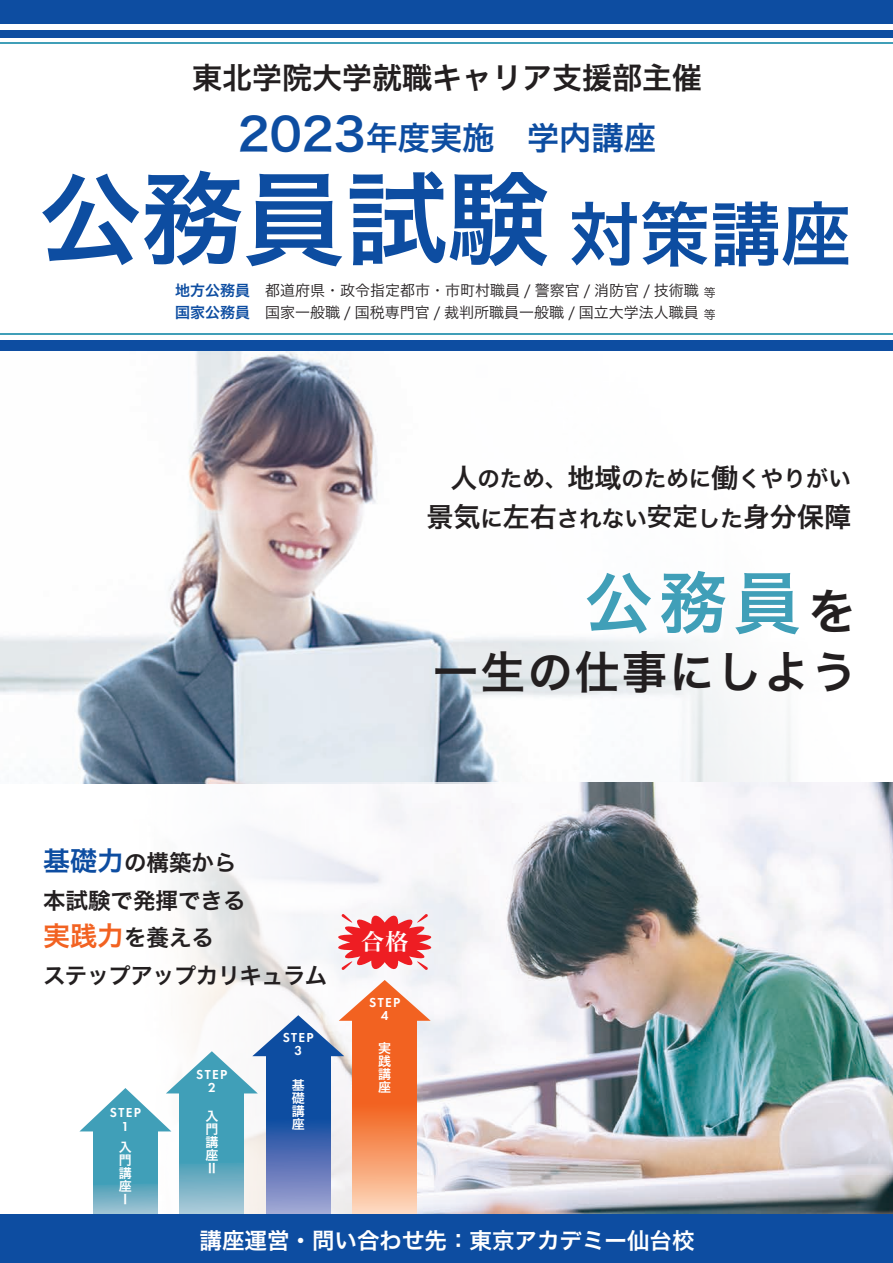
<style>
.page{position:relative;width:893px;height:1263px;background:#fff}
.page>*{position:absolute;margin:0;border:0;box-sizing:border-box;transform-origin:0 0}
.t1{font:101.85px "Hira Kaku Pro N W6";color:#0d4da1}
.t2{font:70.5px "Hira Kaku Pro N W6";color:#0d4da1}
.t3{font:67.5px "Hira Kaku Pro N W6";color:#409fb8}
.t4{font:45px "Hira Kaku Pro N W6";letter-spacing:.05em;color:#231f20}
.t5{font:32.25px "Hira Kaku Pro N W6";color:#0d4da1}
.t6{font:30px "Hira Kaku Pro N W6";color:#231f20}
.t7{font:27px "Hira Kaku Pro N W6";color:#231f20}
.t8{font:22.8px "Hira Min Pro N W6";color:#fff}
.t9{font:22.5px/37.5px "Hira Kaku Pro N W6";color:#231f20}
.t10{font:22.5px "Hira Kaku Pro N W6";color:#fff}
.t11{font:15px "Hira Kaku Pro N W3";color:#231f20}
.t12{font:600 13.5px/13.5px "Futura PT";letter-spacing:.1em;color:#fff;text-align:center}
.t13{font:13.05px/13px "Hira Kaku Pro N W6";color:#fff;text-align:justify}
.t14{font:12px "Hira Kaku Pro N W3";color:#231f20}
.s1{font-size:44.85px}
.s2{font-family:"Hira Kaku Pro N W6";color:#0d4da1}
.s3{font-size:101.85px}
.s4{font-size:12px}
.s5{font-size:27px}
.s6{font-size:22.5px}
.s7{font-size:25.5px}
.s8{font-size:48.6px;color:#231f20}
.s9{font-size:27px;color:#0d4da1}
.s10{font-size:27px;color:#f26221}
</style>
<div class="page">
<img style="left:1px;top:351px;width:892px;height:863px">
<svg style="left:94px;top:1131px;width:63px;height:83px;background:#54a6bd"></svg>
<svg style="left:180px;top:1131px;width:64px;height:83px;background:#66adc2"></svg>
<svg style="left:266px;top:1131px;width:64px;height:83px;background:#687dbd"></svg>
<svg style="left:353px;top:1131px;width:64px;height:83px;background:#f9ad82"></svg>
<svg style="left:79px;top:980px;width:352px;height:151px"></svg>
<svg style="left:333px;top:913px;width:103px;height:59px"></svg>
<div style="left:1px;top:1214px;width:892px;height:49px;background:#0d4da1"></div>
<div style="left:1px;top:340px;width:892px;height:10px;background:#0d4da1"></div>
<div style="left:1px;top:0;width:892px;height:24px;background:#0d4da1"></div>
<div style="left:1px;top:30px;width:892px;height:7px;background:#0d4da1"></div>
<hr style="left:1px;top:42px;width:892px;height:2px;background:#409fb8">
<hr style="left:1px;top:333px;width:892px;height:1px;background:#409fb8">
<h3 class="t6" style="left:192px;top:51px;width:512px">東北学院大学就職キャリア支援部主催</h3>
<h3 class="t5" style="left:238px;top:108px;width:420px"><span class="s1">2023</span>年度実施　学内講座</h3>
<h1 class="t1" style="left:40px;top:126px;width:409px">公務員試</h1>
<p class="t11" style="left:175px;top:277px;width:525px"><span class="s2">地方公務員</span>　都道府県・政令指定都市・市町村職員 / 警察官 / 消防官 / 技術職</p>
<h2 class="t2" style="left:447px;top:170px;width:406px"><span class="s3">験</span>対策講座</h2>
<p class="t14" style="left:704px;top:281px;width:13px">等</p>
<p class="t11" style="left:175px;top:299px;width:542px"><span class="s2">国家公務員</span>　国家一般職 / 国税専門官 / 裁判所職員一般職 / 国立大学法人職員 <span class="s4">等</span></p>
<h3 class="t9" style="left:450px;top:459px;width:402px"><span class="s5">人</span>のため、<span class="s5">地域</span>のために<span class="s5">働</span>くやりがい</h3>
<h3 class="t7" style="left:426px;top:492px;width:426px">景気<span class="s6">に</span>左右<span class="s6">されない</span><span class="s7">安定</span><span class="s6">した</span>身分保障</h3>
<h3 class="t3" style="left:585px;top:542px;width:273px">公務員<span class="s8">を</span></h3>
<h3 class="t4" style="left:433px;top:632px;width:425px">一生の仕事にしよう</h3>
<h3 class="t9" style="left:43px;top:843px;width:286px"><span class="s9">基礎力</span>の構築から<br>本試験で発揮できる<br><span class="s10">実践力</span>を養える<br>ステップアップカリキュラム</h3>
<p class="t12" style="left:110px;top:1106px;width:33px">STEP<br>1</p>
<p class="t13" style="left:119px;top:1140px;width:14px">入門講座Ⅰ</p>
<p class="t12" style="left:196px;top:1067px;width:33px">STEP<br>2</p>
<p class="t13" style="left:205px;top:1109px;width:14px">入門講座Ⅱ</p>
<p class="t12" style="left:283px;top:1030px;width:33px">STEP<br>3</p>
<p class="t13" style="left:292px;top:1078px;width:14px">基礎講座</p>
<h3 class="t8" style="left:361px;top:922px;width:49px">合格</h3>
<p class="t12" style="left:369px;top:995px;width:33px">STEP<br>4</p>
<p class="t13" style="left:378px;top:1041px;width:14px">実践講座</p>
<h3 class="t10" style="left:199px;top:1220px;width:496px">講座運営・問い合わせ先：東京アカデミー仙台校</h3>
</div>
